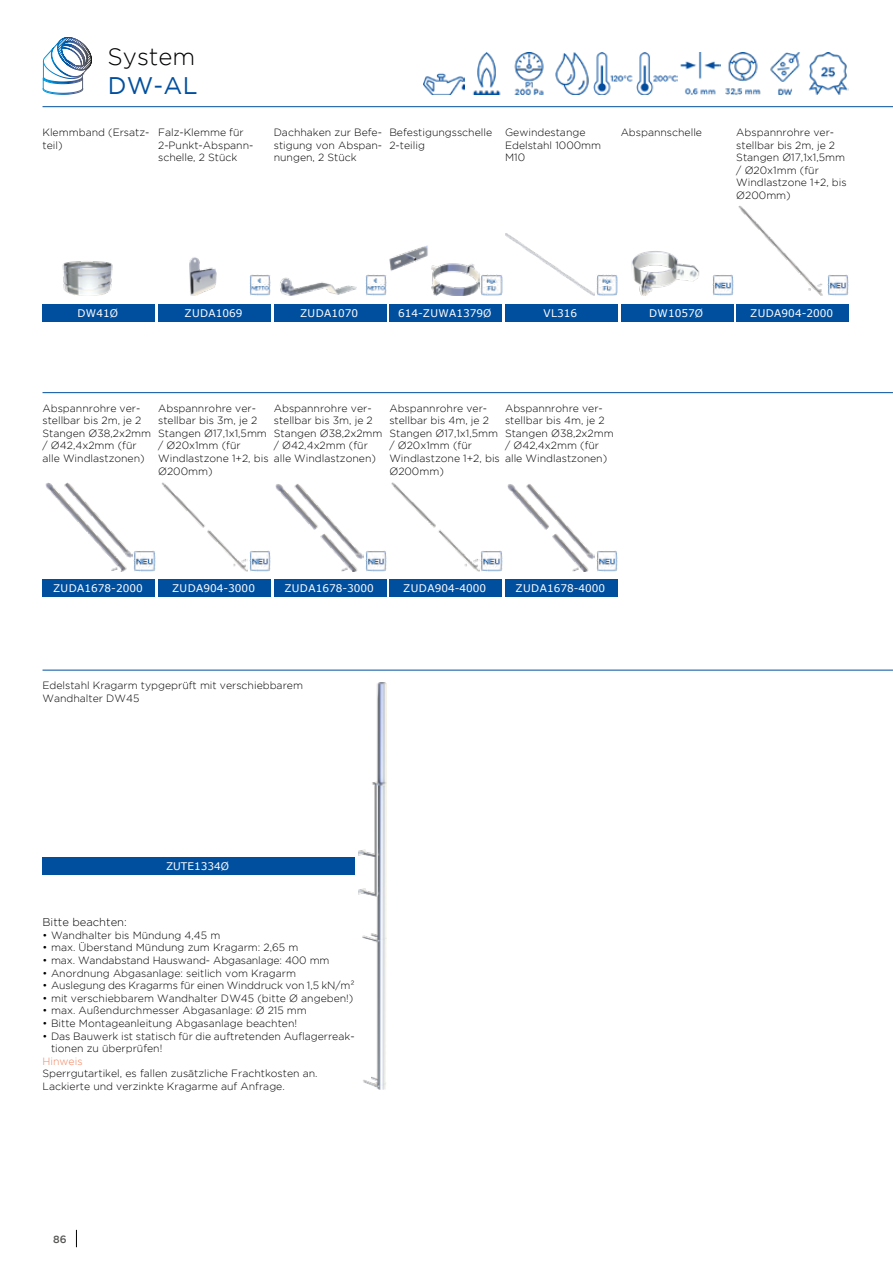
<style>
.page{position:relative;width:893px;height:1263px;background:#fff}
.page>*{position:absolute;margin:0;border:0;box-sizing:border-box;transform-origin:0 0}
.t1{font:300 24px "Gotham";color:#000}
.t2{font:24px "Gotham";color:#004f9f}
.t3{font:300 11.25px "Gotham";color:#000}
.t4{font:300 10.5px/12.6px "Gotham";color:#000}
.t5{font:10.5px "Verdana";color:#fff}
.t6{font:300 10.5px "Gotham";color:#f0815b}
.t7{font:500 10.5px "Gotham";color:#575756}
</style>
<div class="page">
<hr style="left:43px;top:106px;width:850px;height:1px;background:#004f9f">
<svg style="left:76px;top:1230px;width:1px;height:17px"></svg>
<svg style="left:42px;top:37px;width:50px;height:58px"></svg>
<hr style="left:43px;top:392px;width:850px;height:1px;background:#004f9f">
<hr style="left:43px;top:670px;width:850px;height:1px;background:#004f9f">
<img style="left:770px;top:53px;width:79px;height:41px">
<img style="left:594px;top:53px;width:167px;height:41px">
<img style="left:472px;top:53px;width:117px;height:41px">
<img style="left:423px;top:73px;width:41px;height:21px">
<div style="left:43px;top:304px;width:112px;height:17px;background:#004f9f"></div>
<img style="left:62px;top:261px;width:51px;height:35px">
<div style="left:158px;top:304px;width:113px;height:17px;background:#004f9f"></div>
<img style="left:189px;top:257px;width:28px;height:39px">
<img style="left:250px;top:274px;width:21px;height:22px">
<div style="left:274px;top:304px;width:112px;height:17px;background:#004f9f"></div>
<img style="left:280px;top:277px;width:77px;height:19px">
<img style="left:365px;top:274px;width:21px;height:22px">
<div style="left:389px;top:304px;width:113px;height:17px;background:#004f9f"></div>
<img style="left:389px;top:245px;width:90px;height:51px">
<img style="left:481px;top:274px;width:21px;height:22px">
<div style="left:505px;top:304px;width:113px;height:17px;background:#004f9f"></div>
<img style="left:505px;top:233px;width:90px;height:63px">
<img style="left:596px;top:274px;width:22px;height:22px">
<div style="left:621px;top:304px;width:112px;height:17px;background:#004f9f"></div>
<img style="left:631px;top:251px;width:69px;height:45px">
<img style="left:712px;top:274px;width:21px;height:22px">
<div style="left:736px;top:304px;width:113px;height:17px;background:#004f9f"></div>
<img style="left:738px;top:206px;width:85px;height:90px">
<img style="left:828px;top:274px;width:21px;height:22px">
<div style="left:43px;top:580px;width:112px;height:17px;background:#004f9f"></div>
<img style="left:45px;top:482px;width:87px;height:89px">
<img style="left:134px;top:551px;width:21px;height:20px">
<div style="left:158px;top:580px;width:113px;height:17px;background:#004f9f"></div>
<img style="left:161px;top:482px;width:87px;height:89px">
<img style="left:250px;top:550px;width:21px;height:21px">
<div style="left:274px;top:580px;width:112px;height:17px;background:#004f9f"></div>
<img style="left:275px;top:484px;width:88px;height:87px">
<img style="left:365px;top:550px;width:21px;height:21px">
<div style="left:389px;top:580px;width:113px;height:17px;background:#004f9f"></div>
<img style="left:391px;top:482px;width:88px;height:89px">
<img style="left:481px;top:551px;width:21px;height:20px">
<div style="left:505px;top:580px;width:113px;height:17px;background:#004f9f"></div>
<img style="left:507px;top:484px;width:88px;height:87px">
<img style="left:596px;top:550px;width:22px;height:21px">
<div style="left:43px;top:857px;width:312px;height:17px;background:#004f9f"></div>
<img style="left:359px;top:682px;width:28px;height:408px">
<h1 class="t1" style="left:108px;top:42px;width:89px">System</h1>
<h1 class="t2" style="left:108px;top:70px;width:91px">DW-AL</h1>
<p class="t4" style="left:43px;top:126px;width:108px">Klemmband (Ersatz&shy;teil)</p>
<p class="t4" style="left:158px;top:126px;width:97px">Falz-Klemme für<br>2-Punkt-Abspann&shy;schelle, 2 Stück</p>
<p class="t4" style="left:274px;top:126px;width:110px;text-align:justify">Dachhaken zur Befe&shy;stigung von Abspan&shy;nungen, 2 Stück</p>
<p class="t4" style="left:389px;top:126px;width:104px">Befestigungsschelle<br>2-teilig</p>
<p class="t4" style="left:505px;top:126px;width:98px">Gewindestange<br>Edelstahl 1000mm<br>M10</p>
<p class="t4" style="left:621px;top:126px;width:83px">Abspannschelle</p>
<p class="t4" style="left:736px;top:126px;width:112px">Abspannrohre ver&shy;stellbar bis 2m, je 2<br>Stangen Ø17,1x1,5mm / Ø20x1mm (für<br>Windlastzone 1+2, bis<br>Ø200mm)</p>
<p class="t5" style="left:78px;top:306px;width:42px">DW41Ø</p>
<p class="t5" style="left:184px;top:306px;width:60px">ZUDA1069</p>
<p class="t5" style="left:300px;top:306px;width:60px">ZUDA1070</p>
<p class="t5" style="left:398px;top:306px;width:95px">614-ZUWA1379Ø</p>
<p class="t5" style="left:544px;top:306px;width:35px">VL316</p>
<p class="t4" style="left:43px;top:401px;width:110px">Abspannrohre ver&shy;stellbar bis 2m, je 2<br>Stangen Ø38,2x2mm / Ø42,4x2mm (für alle Windlastzonen)</p>
<p class="t4" style="left:158px;top:401px;width:112px">Abspannrohre ver&shy;stellbar bis 3m, je 2<br>Stangen Ø17,1x1,5mm / Ø20x1mm (für<br>Windlastzone 1+2, bis<br>Ø200mm)</p>
<p class="t4" style="left:274px;top:401px;width:110px">Abspannrohre ver&shy;stellbar bis 3m, je 2<br>Stangen Ø38,2x2mm / Ø42,4x2mm (für alle Windlastzonen)</p>
<p class="t4" style="left:389px;top:401px;width:112px">Abspannrohre ver&shy;stellbar bis 4m, je 2<br>Stangen Ø17,1x1,5mm / Ø20x1mm (für<br>Windlastzone 1+2, bis<br>Ø200mm)</p>
<p class="t4" style="left:505px;top:401px;width:110px">Abspannrohre ver&shy;stellbar bis 4m, je 2<br>Stangen Ø38,2x2mm / Ø42,4x2mm (für alle Windlastzonen)</p>
<p class="t5" style="left:649px;top:306px;width:55px">DW1057Ø</p>
<p class="t5" style="left:750px;top:306px;width:84px">ZUDA904-2000</p>
<p class="t5" style="left:53px;top:581px;width:91px">ZUDA1678-2000</p>
<p class="t5" style="left:172px;top:581px;width:84px">ZUDA904-3000</p>
<p class="t5" style="left:284px;top:581px;width:91px">ZUDA1678-3000</p>
<p class="t5" style="left:403px;top:581px;width:84px">ZUDA904-4000</p>
<p class="t5" style="left:516px;top:581px;width:91px">ZUDA1678-4000</p>
<p class="t4" style="left:43px;top:679px;width:262px">Edelstahl Kragarm typgeprüft mit verschiebbarem<br>Wandhalter DW45</p>
<p class="t5" style="left:166px;top:859px;width:64px">ZUTE1334Ø</p>
<p class="t3" style="left:43px;top:915px;width:86px">Bitte beachten:</p>
<p class="t4" style="left:43px;top:928px;width:179px">• Wandhalter bis Mündung 4,45 m</p>
<p class="t4" style="left:43px;top:941px;width:257px">• max. Überstand Mündung zum Kragarm: 2,65 m</p>
<p class="t4" style="left:43px;top:954px;width:288px">• max. Wandabstand Hauswand- Abgasanlage: 400 mm</p>
<p class="t4" style="left:43px;top:966px;width:255px">• Anordnung Abgasanlage: seitlich vom Kragarm</p>
<p class="t4" style="left:43px;top:979px;width:314px">• Auslegung des Kragarms für einen Winddruck von 1,5 kN/m²</p>
<p class="t4" style="left:43px;top:991px;width:312px">• mit verschiebbarem Wandhalter DW45 (bitte Ø angeben!)</p>
<p class="t4" style="left:43px;top:1004px;width:266px">• max. Außendurchmesser Abgasanlage: Ø 215 mm</p>
<p class="t4" style="left:43px;top:1017px;width:256px">• Bitte Montageanleitung Abgasanlage beachten!</p>
<p class="t4" style="left:51px;top:1029px;width:305px;text-indent:-9px">• Das Bauwerk ist statisch für die auftretenden Auflagerreak&shy;tionen zu überprüfen!</p>
<p class="t6" style="left:43px;top:1054px;width:42px">Hinweis</p>
<p class="t4" style="left:43px;top:1067px;width:277px">Sperrgutartikel, es fallen zusätzliche Frachtkosten an.<br>Lackierte und verzinkte Kragarme auf Anfrage.</p>
<p class="t7" style="left:53px;top:1232px;width:15px">86</p>
</div>
